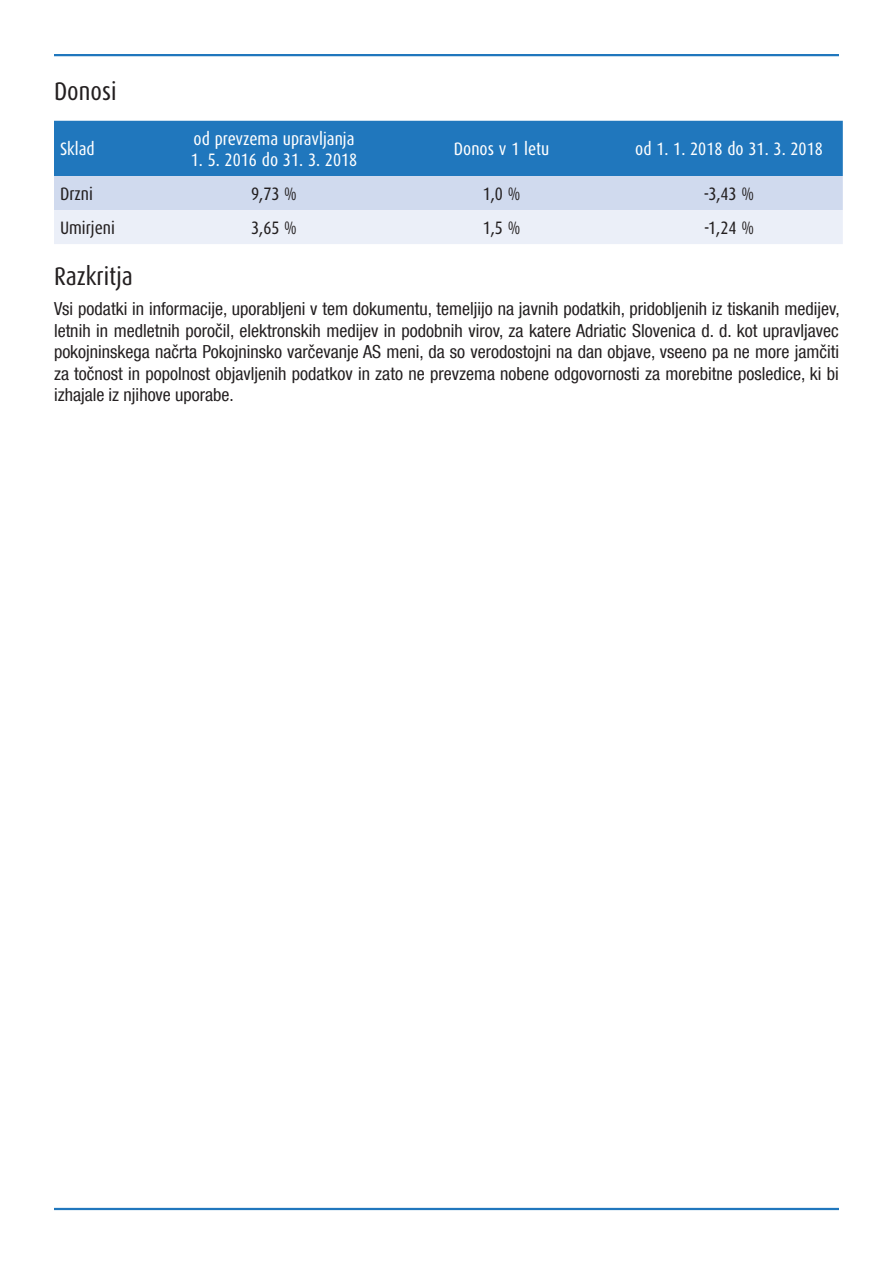
<style>
.page{position:relative;width:893px;height:1263px;background:#fff}
.page>*{position:absolute;margin:0;border:0;box-sizing:border-box;transform-origin:0 0}
.t1{font:25.5px "Dax Condensed";color:#231f20}
.t2{font:condensed 18px/21.6px "Helvetica Neue LT Com";color:#231f20;text-align:justify}
.t3{font:18px "Dax Condensed";color:#fff}
.t4{font:18px "Dax Condensed";color:#231f20}
</style>
<div class="page">
<hr style="left:54px;top:54px;width:785px;height:2px;background:#2077bd">
<hr style="left:54px;top:1208px;width:785px;height:2px;background:#2077bd">
<svg style="left:54px;top:121px;width:789px;height:123px;background:#88b3da"></svg>
<p class="t1" style="left:54px;top:77px;width:64px">Donosi</p>
<p class="t3" style="left:60px;top:139px;width:36px">Sklad</p>
<p class="t3" style="left:194px;top:129px;width:162px">od prevzema upravljanja</p>
<p class="t3" style="left:191px;top:150px;width:168px">1. 5. 2016 do 31. 3. 2018</p>
<p class="t3" style="left:454px;top:139px;width:97px">Donos v 1 letu</p>
<p class="t3" style="left:635px;top:139px;width:189px">od 1. 1. 2018 do 31. 3. 2018</p>
<p class="t4" style="left:60px;top:184px;width:34px">Drzni</p>
<p class="t4" style="left:251px;top:184px;width:47px">9,73 %</p>
<p class="t4" style="left:483px;top:184px;width:39px">1,0 %</p>
<p class="t4" style="left:704px;top:184px;width:52px">-3,43 %</p>
<p class="t4" style="left:60px;top:218px;width:56px">Umirjeni</p>
<p class="t4" style="left:251px;top:218px;width:47px">3,65 %</p>
<p class="t4" style="left:483px;top:218px;width:39px">1,5 %</p>
<p class="t4" style="left:704px;top:218px;width:51px">-1,24 %</p>
<p class="t1" style="left:54px;top:262px;width:80px">Razkritja</p>
<p class="t2" style="left:54px;top:298px;width:787px">Vsi podatki in informacije, uporabljeni v tem dokumentu, temeljijo na javnih podatkih, pridobljenih iz tiskanih medijev, letnih in medletnih poročil, elektronskih medijev in podobnih virov, za katere Adriatic Slovenica d. d. kot upravljavec pokojninskega načrta Pokojninsko varčevanje AS meni, da so verodostojni na dan objave, vseeno pa ne more jamčiti za točnost in popolnost objavljenih podatkov in zato ne prevzema nobene odgovornosti za morebitne posledice, ki bi izhajale iz njihove uporabe.</p>
</div>
